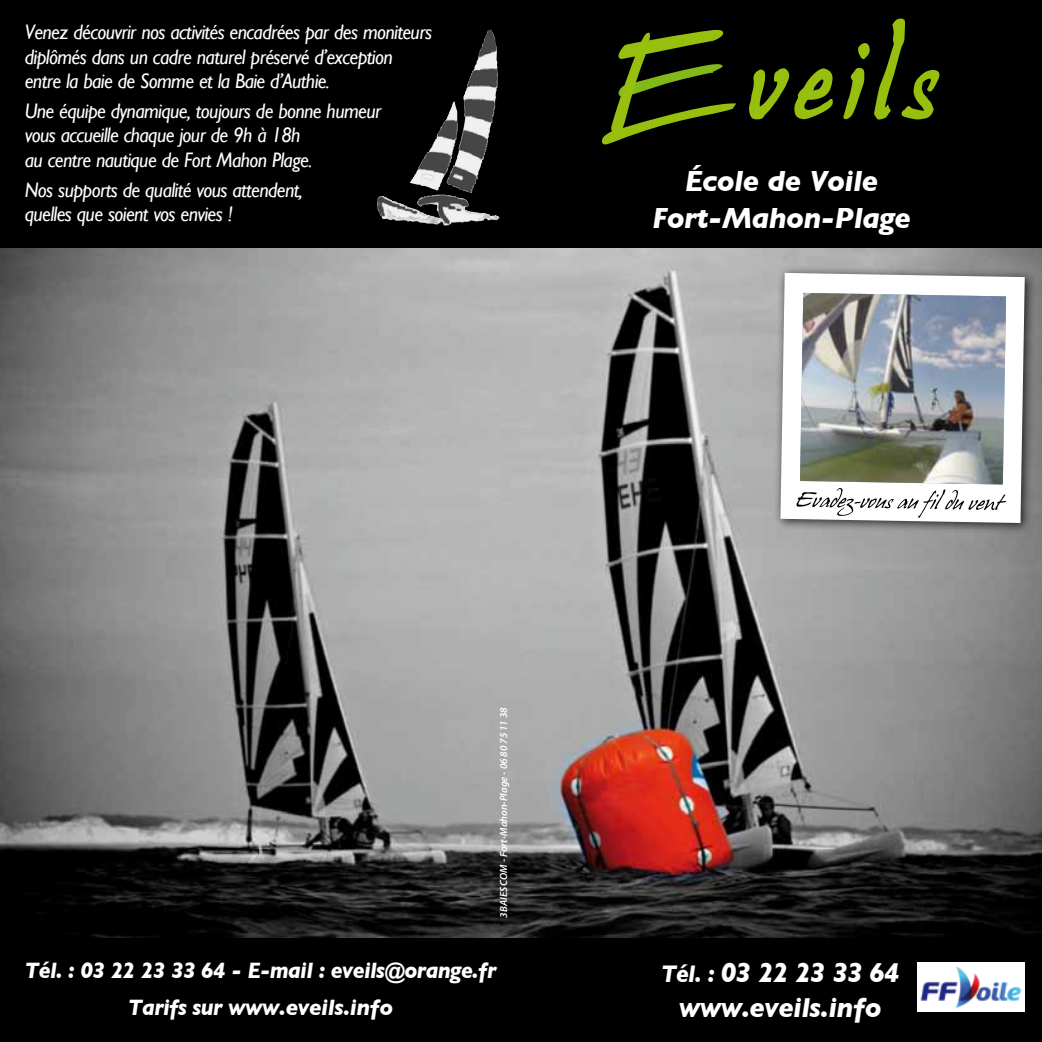
<style>
.page{position:relative;width:1042px;height:1042px;background:#000}
.page>*{position:absolute;margin:0;border:0;box-sizing:border-box;transform-origin:0 0}
.t1{font:italic 700 29.75px/36.6px "Gill Sans";letter-spacing:-.02em;color:#fff;text-align:center}
.t2{font:italic 700 28px/35px "Gill Sans";letter-spacing:-.02em;color:#fff;text-align:center;scale:.95 1}
.t3{font:italic 700 22.75px/36.8px "Gill Sans";letter-spacing:-.03em;color:#fff;text-align:center;scale:.95 1}
.t4{font:italic 21px/24.5px "Gill Sans";letter-spacing:-.03em;color:#fff;scale:.95 1}
.t5{font:italic 600 10.5px "Myriad Pro";color:#fff}
.s1{font-size:24.5px}
</style>
<div class="page">
<img style="left:0;top:248px;width:1042px;height:690px">
<img style="left:918px;top:962px;width:107px;height:50px">
<svg style="left:749px;top:18px;width:191px;height:102px"></svg>
<svg style="left:601px;top:30px;width:136px;height:114px"></svg>
<img style="left:421px;top:30px;width:77px;height:163px">
<div style="left:773px;top:265px;width:263px;height:269px;background:#000;opacity:.75"></div>
<svg style="left:780px;top:273px;width:245px;height:250px;background:#e7e7e7"></svg>
<img style="left:796px;top:293px;width:210px;height:225px">
<p class="t4" style="left:25px;top:20px;width:430px">Venez découvrir nos activités encadrées par des moniteurs diplômés dans un cadre naturel préservé d’exception entre la baie de Somme et la Baie d’Authie.</p>
<p class="t4" style="left:25px;top:99px;width:377px">Une équipe dynamique, toujours de bonne humeur vous accueille chaque jour de 9h à 18h<br>au centre nautique de Fort Mahon Plage.</p>
<p class="t4" style="left:25px;top:177px;width:294px">Nos supports de qualité vous attendent, quelles que soient vos envies !</p>
<h1 class="t1" style="left:652px;top:163px;width:260px">école de Voile<br>Fort-Mahon-Plage</h1>
<p class="t5" style="left:497px;top:918px;width:212px;rotate:-90deg">3BaiesCom - Fort-Mahon-Plage - 06 80 75 11 38</p>
<p class="t3" style="left:25px;top:952px;width:499px">Tél. : 03 22 23 33 64 - E-mail : eveils@orange.fr<br>Tarifs sur www.eveils.info</p>
<h2 class="t2" style="left:661px;top:954px;width:253px"><span class="s1">Tél. :</span> 03 22 23 33 64 www.eveils.info</h2>
</div>
